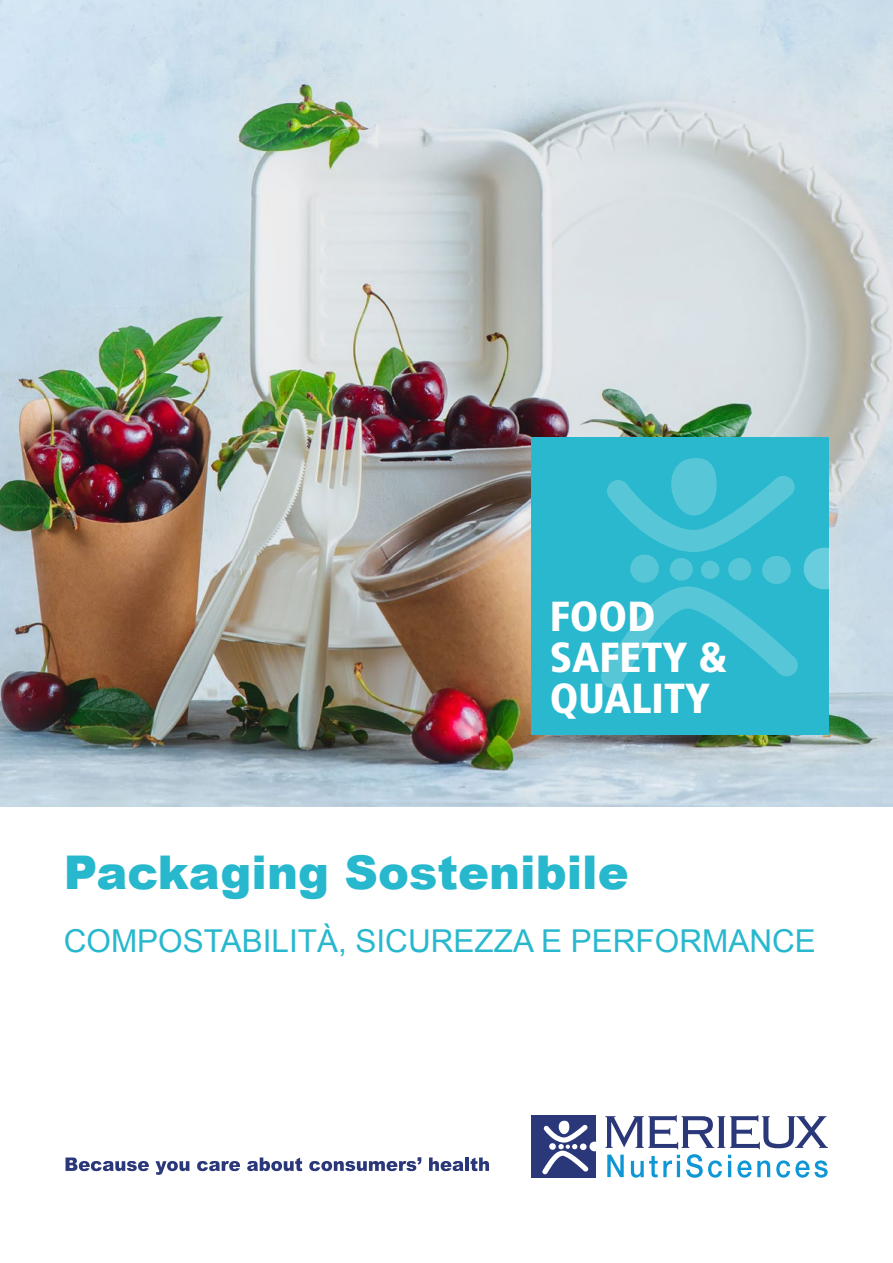
<style>
.page{position:relative;width:893px;height:1263px;background:#fff}
.page>*{position:absolute;margin:0;border:0;box-sizing:border-box;transform-origin:0 0}
.t1{font:900 46.5px "Arial";color:#28b8ce}
.t2{font:900 condensed 42px/41px "Frutiger LT Std";color:#fff}
.t3{font:31.5px "Arial";color:#28b8ce}
</style>
<div class="page">
<img style="left:0;top:0;width:893px;height:807px">
<svg style="left:605px;top:1115px;width:223px;height:63px"></svg>
<div style="left:531px;top:1115px;width:65px;height:63px;background:#2a387a"></div>
<svg style="left:542px;top:1120px;width:46px;height:54px"></svg>
<div style="left:589px;top:1141px;width:10px;height:10px;background:#fff;border-radius:50%"></div>
<svg style="left:66px;top:1157px;width:83px;height:14px"></svg>
<svg style="left:155px;top:1161px;width:34px;height:14px"></svg>
<svg style="left:197px;top:1161px;width:43px;height:10px"></svg>
<svg style="left:247px;top:1157px;width:55px;height:14px"></svg>
<svg style="left:309px;top:1157px;width:112px;height:14px"></svg>
<svg style="left:429px;top:1157px;width:34px;height:14px"></svg>
<hr style="left:465px;top:1157px;width:4px;height:14px;background:#2a387a">
<svg style="left:470px;top:1157px;width:19px;height:14px"></svg>
<div style="left:531px;top:437px;width:298px;height:298px;background:#29b8ce"></div>
<svg style="left:601px;top:586px;width:197px;height:102px"></svg>
<svg style="left:607px;top:458px;width:188px;height:94px"></svg>
<div style="left:701px;top:561px;width:18px;height:18px;background:#57c7d8;border-radius:50%"></div>
<div style="left:762px;top:556px;width:29px;height:28px;background:#57c7d8;border-radius:50%"></div>
<div style="left:728px;top:558px;width:23px;height:23px;background:#57c7d8;border-radius:50%"></div>
<div style="left:630px;top:554px;width:29px;height:29px;background:#57c7d8;border-radius:50%"></div>
<div style="left:670px;top:558px;width:23px;height:23px;background:#57c7d8;border-radius:50%"></div>
<svg style="left:804px;top:548px;width:25px;height:41px"></svg>
<h2 class="t2" style="left:550px;top:596px;width:180px">FOOD<br>SAFETY &amp;<br>QUALITY</h2>
<h1 class="t1" style="left:64px;top:839px;width:566px">Packaging Sostenibile</h1>
<p class="t3" style="left:64px;top:920px;width:754px">COMPOSTABILITÀ, SICUREZZA E PERFORMANCE</p>
</div>
